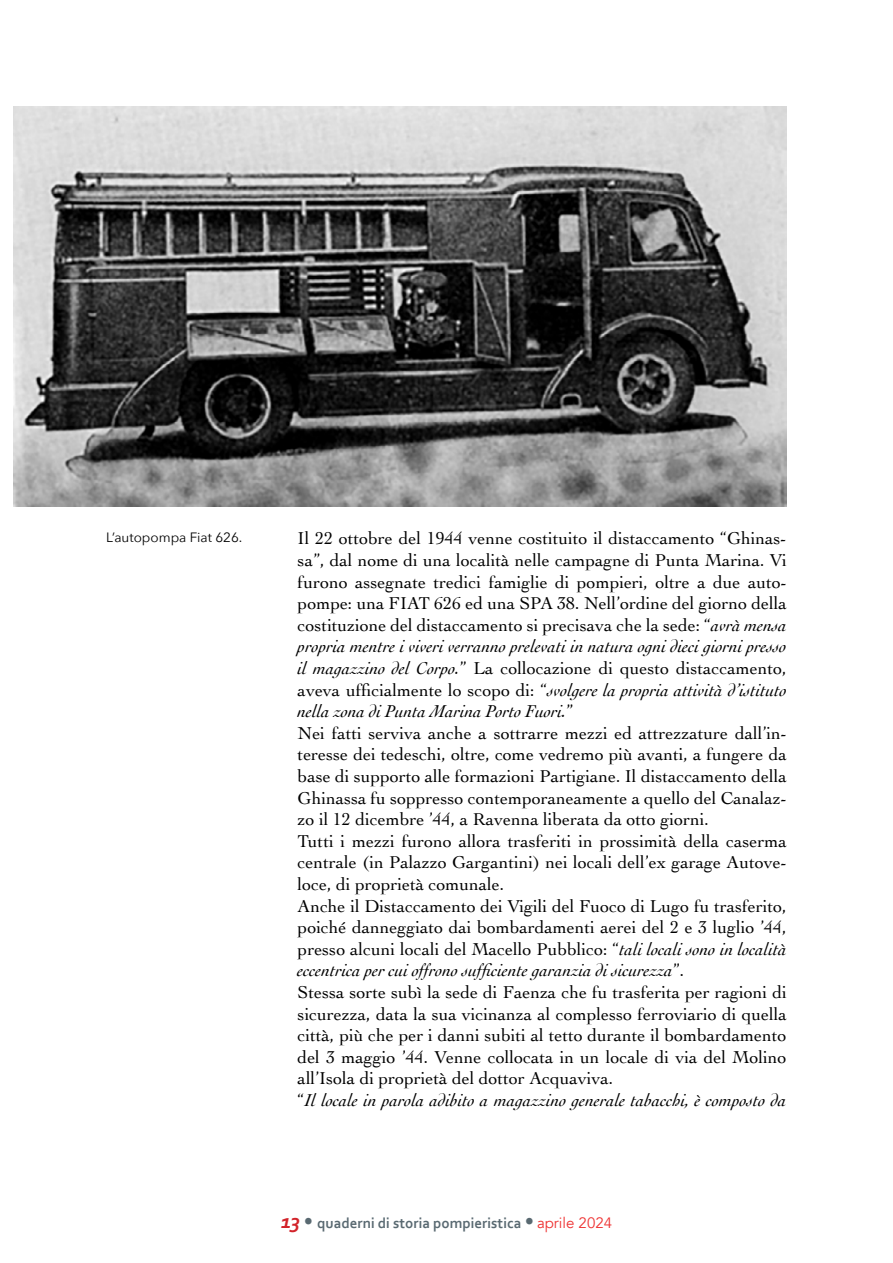
<style>
.page{position:relative;width:893px;height:1263px;background:#fff}
.page>*{position:absolute;margin:0;border:0;box-sizing:border-box;transform-origin:0 0}
.t1{font:18px/21.6px "Cochin";color:#000}
.t2{font:700 15px "Corbel";color:#596971}
.t3{font:13.5px "Avenir Next";color:#000}
.s1{font-style:italic}
.s2{font-style:italic;font-size:21px;color:#d2232a}
.s3{font-size:21px}
.s4{font-family:"Avenir";font-weight:400;color:#ee3131}
</style>
<div class="page">
<img style="left:13px;top:106px;width:774px;height:400px">
<p class="t3" style="left:106px;top:526px;width:138px">L’autopompa Fiat 626.</p>
<p class="t1" style="left:298px;top:527px;width:491px">Il 22 ottobre del 1944 venne costituito il distaccamento “Ghinas&shy;sa”, dal nome di una località nelle campagne di Punta Marina. Vi furono assegnate tredici famiglie di pompieri, oltre a due auto&shy;pompe: una FIAT 626 ed una SPA 38. Nell’ordine del giorno della costituzione del distaccamento si precisava che la sede: “<span class="s1">avrà mensa propria mentre i viveri verranno prelevati in natura ogni dieci giorni presso il magazzino del Corpo.</span>” La collocazione di questo distaccamento, aveva ufficialmente lo scopo di: “<span class="s1">svolgere la propria attività d’istituto nella zona di Punta Marina Porto Fuori.</span>”<br>Nei fatti serviva anche a sottrarre mezzi ed attrezzature dall’in&shy;teresse dei tedeschi, oltre, come vedremo più avanti, a fungere da base di supporto alle formazioni Partigiane. Il distaccamento della Ghinassa fu soppresso contemporaneamente a quello del Canalaz&shy;zo il 12 dicembre ’44, a Ravenna liberata da otto giorni.<br>Tutti i mezzi furono allora trasferiti in prossimità della caserma centrale (in Palazzo Gargantini) nei locali dell’ex garage Autove&shy;loce, di proprietà comunale.<br>Anche il Distaccamento dei Vigili del Fuoco di Lugo fu trasferito, poiché danneggiato dai bombardamenti aerei del 2 e 3 luglio ’44, presso alcuni locali del Macello Pubblico: “<span class="s1">tali locali sono in località eccentrica per cui offrono sufficiente garanzia di sicurezza</span>”.<br>Stessa sorte subì la sede di Faenza che fu trasferita per ragioni di sicurezza, data la sua vicinanza al complesso ferroviario di quella città, più che per i danni subiti al tetto durante il bombardamento del 3 maggio ’44. Venne collocata in un locale di via del Molino all’Isola di proprietà del dottor Acquaviva.<br>“<span class="s1">Il locale in parola adibito a magazzino generale tabacchi, è composto da</span></p>
<p class="t2" style="left:281px;top:1213px;width:333px"><span class="s2">13</span> <span class="s3">•</span> quaderni di storia pompieristica <span class="s3">•</span> <span class="s4">aprile 2024</span></p>
</div>
